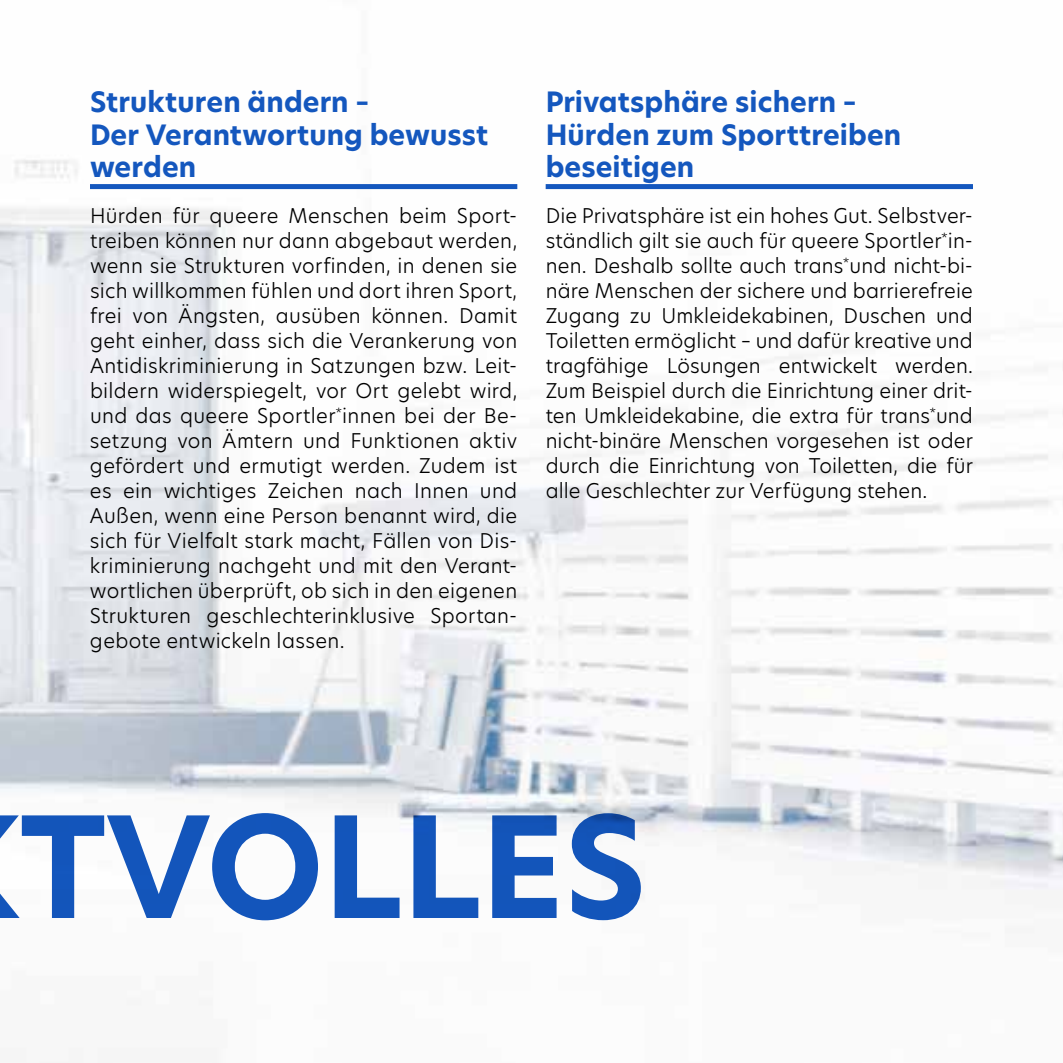
<style>
.page{position:relative;width:1063px;height:1063px;background:#fff}
.page>*{position:absolute;margin:0;border:0;box-sizing:border-box;transform-origin:0 0}
.t1{font:700 137.5px "New Hero";color:#1457be}
.t2{font:700 27.5px/32.5px "New Hero";letter-spacing:.005em;color:#1457be}
.t3{font:300 20px/25px "New Hero";letter-spacing:.01em;color:#000;text-align:justify}
</style>
<div class="page">
<img style="left:0;top:159px;width:1063px;height:731px">
<div style="left:90px;top:184px;width:427px;height:5px;background:#1457be"></div>
<div style="left:546px;top:184px;width:427px;height:5px;background:#1457be"></div>
<h2 class="t2" style="left:90px;top:86px;width:400px">Strukturen ändern –<br>Der Verantwortung bewusst werden</h2>
<p class="t3" style="left:90px;top:203px;width:429px">Hürden für queere Menschen beim Sport&shy;treiben können nur dann abgebaut werden, wenn sie Strukturen vorfinden, in denen sie sich willkommen fühlen und dort ihren Sport, frei von Ängsten, ausüben können. Damit geht einher, dass sich die Verankerung von Antidiskriminierung in Satzungen bzw. Leit&shy;bildern widerspiegelt, vor Ort gelebt wird, und das queere Sportler<sup>*</sup>innen bei der Be&shy;setzung von Ämtern und Funktionen aktiv gefördert und ermutigt werden. Zudem ist es ein wichtiges Zeichen nach Innen und Außen, wenn eine Person benannt wird, die sich für Vielfalt stark macht, Fällen von Dis&shy;kriminierung nachgeht und mit den Verant&shy;wortlichen überprüft, ob sich in den eigenen Strukturen geschlechterinklusive Sportan&shy;gebote entwickeln lassen.</p>
<h2 class="t2" style="left:546px;top:86px;width:357px">Privatsphäre sichern –<br>Hürden zum Sporttreiben beseitigen</h2>
<p class="t3" style="left:546px;top:203px;width:429px">Die Privatsphäre ist ein hohes Gut. Selbstver&shy;ständlich gilt sie auch für queere Sportler<sup>*</sup>in&shy;nen. Deshalb sollte auch trans<sup>*</sup>und nicht-bi&shy;näre Menschen der sichere und barrierefreie Zugang zu Umkleidekabinen, Duschen und Toiletten ermöglicht – und dafür kreative und tragfähige Lösungen entwickelt werden.<br>Zum Beispiel durch die Einrichtung einer drit&shy;ten Umkleidekabine, die extra für trans<sup>*</sup>und nicht-binäre Menschen vorgesehen ist oder durch die Einrichtung von Toiletten, die für alle Geschlechter zur Verfügung stehen.</p>
<h1 class="t1" style="left:19px;top:774px;width:629px">TVOLLES</h1>
</div>
